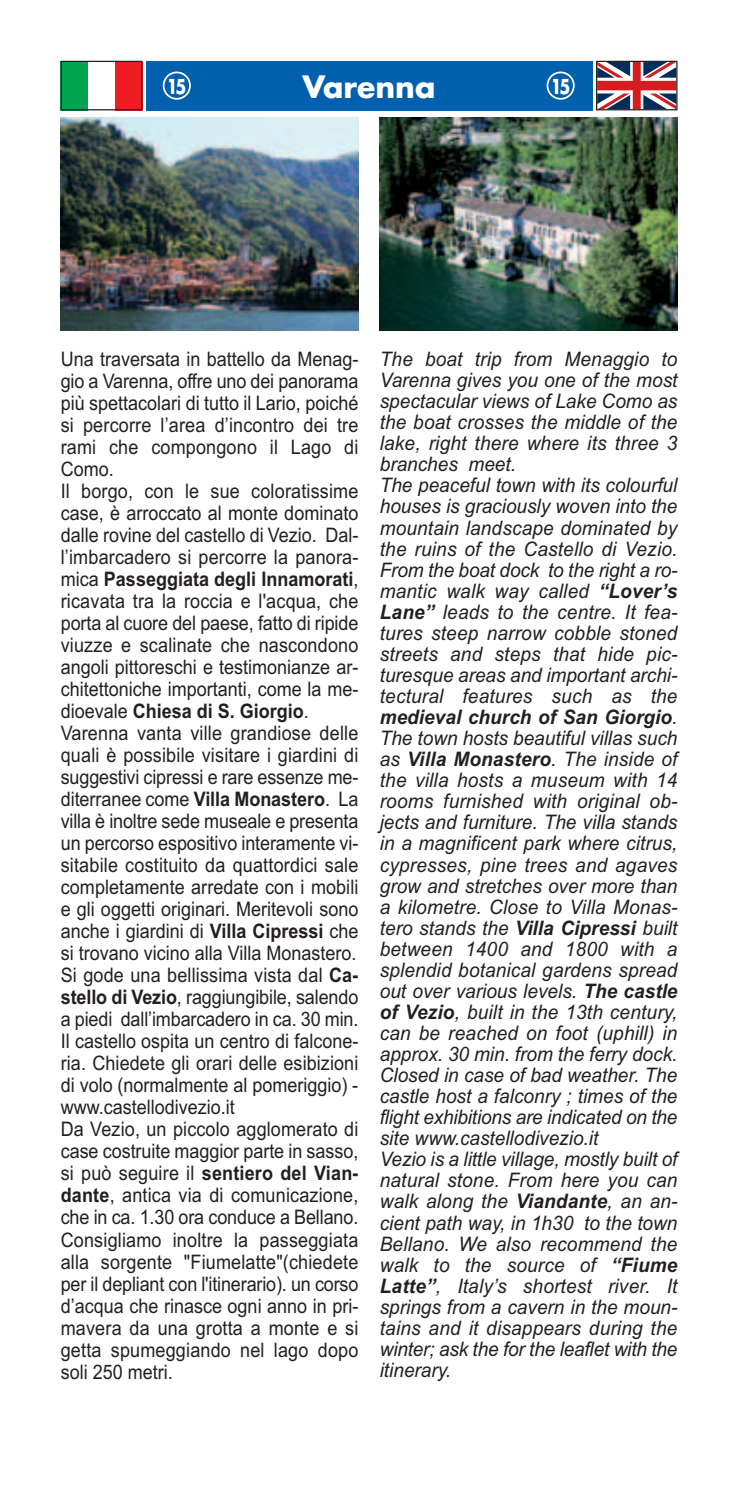
<style>
.page{position:relative;width:742px;height:1487px;background:#fff}
.page>*{position:absolute;margin:0;border:0;box-sizing:border-box;transform-origin:0 0}
.t1{font:700 30px "Futura";color:#fff}
.t2{font:20px/22px "Arial";color:#231f20;scale:.9 1}
.t3{font:italic 20px/21px "Arial";letter-spacing:.005em;color:#231f20;scale:.95 1}
.t4{font:700 20px "Futura";color:#fff;scale:.8 1}
.s1{font-weight:700}
</style>
<div class="page">
<div style="left:146px;top:61px;width:446px;height:49px;background:#0160ae"></div>
<img style="left:61px;top:117px;width:297px;height:213px">
<img style="left:380px;top:117px;width:297px;height:213px">
<div style="left:61px;top:61px;width:27px;height:49px;background:#00a54f"></div>
<div style="left:115px;top:61px;width:27px;height:49px;background:#ee1d23"></div>
<div style="left:61px;top:61px;width:81px;height:49px;border:1px solid #231f20"></div>
<svg style="left:598px;top:63px;width:77px;height:45px"></svg>
<div style="left:596px;top:61px;width:81px;height:49px;border:1px solid #231f20"></div>
<svg style="left:163px;top:72px;width:28px;height:28px"></svg>
<svg style="left:546px;top:72px;width:29px;height:28px"></svg>
<h1 class="t1" style="left:302px;top:66px;width:135px">Varenna</h1>
<p class="t4" style="left:167px;top:72px;width:26px">15</p>
<p class="t4" style="left:551px;top:72px;width:26px">15</p>
<p class="t2" style="left:61px;top:350px;width:332px">Una traversata in battello da Menag&shy;gio a Varenna, offre uno dei panorama più spettacolari di tutto il Lario, poiché si percorre l’area d’incontro dei tre rami che compongono il Lago di Como.<br>Il borgo, con le sue coloratissime case, è arroccato al monte dominato dalle rovine del castello di Vezio. Dal&shy;l’imbarcadero si percorre la panora&shy;mica <span class="s1">Passeggiata degli Innamorati</span>, ricavata tra la roccia e l'acqua, che porta al cuore del paese, fatto di ripide viuzze e scalinate che nascondono angoli pittoreschi e testimonianze ar&shy;chitettoniche importanti, come la me&shy;dioevale <span class="s1">Chiesa di S. Giorgio</span>.<br>Varenna vanta ville grandiose delle quali è possibile visitare i giardini di suggestivi cipressi e rare essenze me&shy;diterranee come <span class="s1">Villa Monastero</span>. La villa è inoltre sede museale e presenta un percorso espositivo interamente vi&shy;sitabile costituito da quattordici sale completamente arredate con i mobili e gli oggetti originari. Meritevoli sono anche i giardini di <span class="s1">Villa Cipressi</span> che si trovano vicino alla Villa Monastero.<br>Si gode una bellissima vista dal <span class="s1">Ca&shy;stello di Vezio</span>, raggiungibile, salendo a piedi dall’imbarcadero in ca. 30 min.<br>Il castello ospita un centro di falcone&shy;ria. Chiedete gli orari delle esibizioni di volo (normalmente al pomeriggio) - www.castellodivezio.it<br>Da Vezio, un piccolo agglomerato di case costruite maggior parte in sasso, si può seguire il <span class="s1">sentiero del Vian&shy;dante</span>, antica via di comunicazione, che in ca. 1.30 ora conduce a Bellano.<br>Consigliamo inoltre la passeggiata alla sorgente "Fiumelatte"(chiedete per il depliant con l'itinerario). un corso d’acqua che rinasce ogni anno in pri&shy;mavera da una grotta a monte e si getta spumeggiando nel lago dopo soli 250 metri.</p>
<p class="t3" style="left:380px;top:350px;width:315px">The boat trip from Menaggio to<br>Varenna gives you one of the most spectacular views of Lake Como as the boat crosses the middle of the lake, right there where its three 3 branches meet.<br>The peaceful town with its colourful houses is graciously woven into the mountain landscape dominated by the ruins of the Castello di Vezio.<br>From the boat dock to the right a ro&shy;mantic walk way called <span class="s1">“Lover’s<br>Lane”</span> leads to the centre. It fea&shy;tures steep narrow cobble stoned streets and steps that hide pic&shy;turesque areas and important archi&shy;tectural features such as the <span class="s1">medieval church of San Giorgio</span>.<br>The town hosts beautiful villas such as <span class="s1">Villa Monastero</span>. The inside of the villa hosts a museum with 14 rooms furnished with original ob&shy;jects and furniture. The villa stands in a magnificent park where citrus, cypresses, pine trees and agaves grow and stretches over more than a kilometre. Close to Villa Monas&shy;tero stands the <span class="s1">Villa Cipressi</span> built between 1400 and 1800 with a splendid botanical gardens spread out over various levels. <span class="s1">The castle of Vezio</span>, built in the 13th century, can be reached on foot (uphill) in approx. 30 min. from the ferry dock.<br>Closed in case of bad weather. The castle host a falconry ; times of the flight exhibitions are indicated on the site www.castellodivezio.it<br>Vezio is a little village, mostly built of natural stone. From here you can walk along the <span class="s1">Viandante</span>, an an&shy;cient path way, in 1h30 to the town<br>Bellano. We also recommend the walk to the source of <span class="s1">“Fiume<br>Latte”</span>, Italy’s shortest river. It springs from a cavern in the moun&shy;tains and it disappears during the winter; ask the for the leaflet with the itinerary.</p>
</div>
